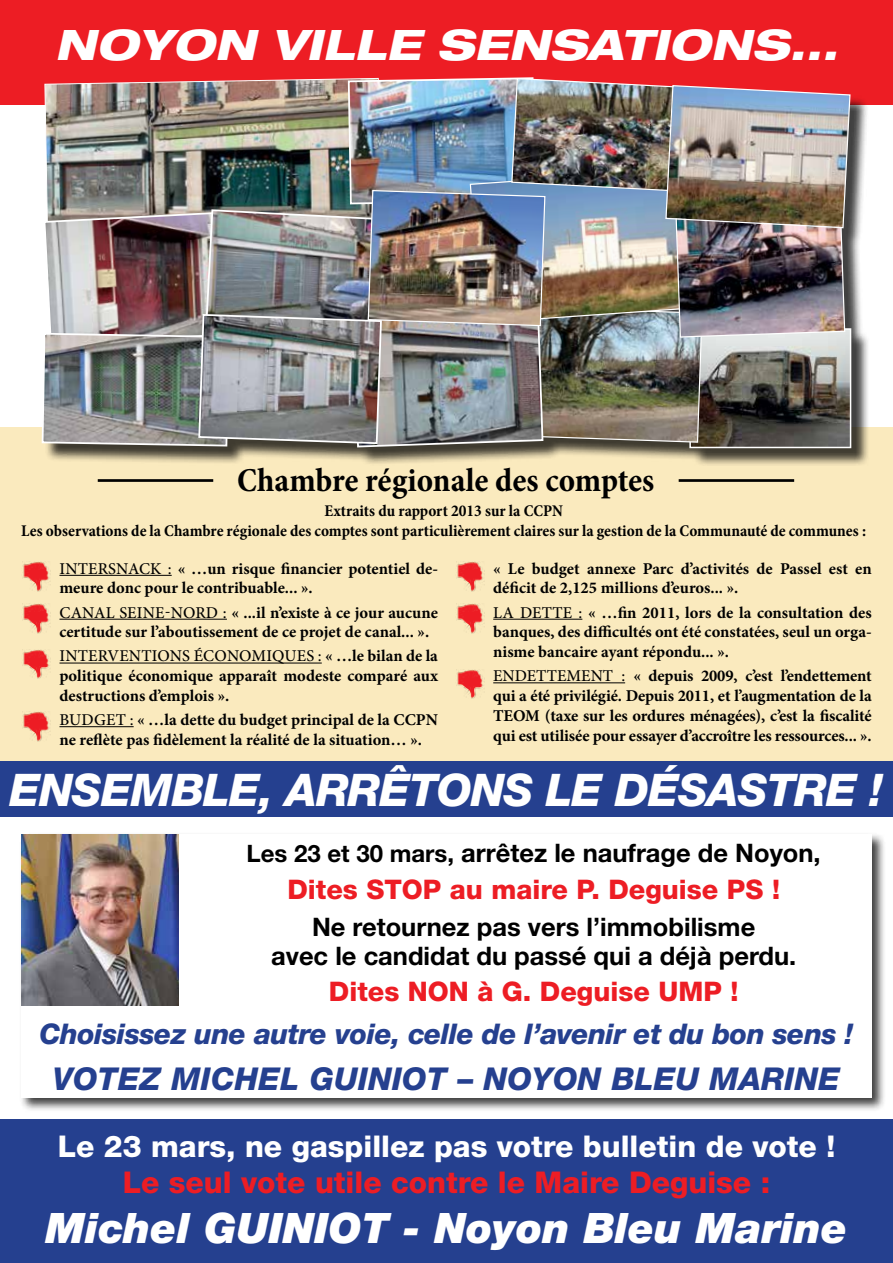
<style>
.page{position:relative;width:893px;height:1263px;background:#fff}
.page>*{position:absolute;margin:0;border:0;box-sizing:border-box;transform-origin:0 0}
.t1{font:italic 800 45px "Helvetica Neue LT";letter-spacing:-.02em;color:#fff}
.t2{font:italic 900 42px "Helvetica Neue LT";color:#fff}
.t3{font:italic 800 expanded 42px "Helvetica Neue LT";color:#fff}
.t4{font:700 condensed 33.75px "Minion Pro";color:#000}
.t5{font:italic 800 31.5px "Helvetica Neue LT";letter-spacing:.01em;color:#25408f}
.t6{font:800 30px "Helvetica Neue LT";color:#fff}
.t7{font:800 30px "Helvetica Neue LT";color:#ed1d24}
.t8{font:italic 800 28.5px "Helvetica Neue LT";letter-spacing:-.02em;color:#25408f}
.t9{font:800 27px "Helvetica Neue LT";color:#ed1d24}
.t10{font:700 25.5px/28.8px "Helvetica Neue LT";color:#000;text-align:center}
.t11{font:700 16.5px/19.8px "Minion Pro";color:#000}
.t12{font:700 condensed 16.5px/19.8px "Minion Pro";color:#000;text-align:center}
.s1{font-weight:500}
.s2{font-size:24px}
</style>
<div class="page">
<div style="left:0;top:427px;width:893px;height:334px;background:#faeabe"></div>
<div style="left:0;top:0;width:893px;height:104px;background:#ed1d24"></div>
<div style="left:19px;top:832px;width:867px;height:280px;background:#000;opacity:.75"></div>
<div style="left:21px;top:834px;width:851px;height:264px;background:#fff"></div>
<div style="left:0;top:761px;width:893px;height:55px;background:#25408f"></div>
<img style="left:21px;top:834px;width:158px;height:171px">
<div style="left:0;top:1119px;width:893px;height:144px;background:#25408f"></div>
<div style="left:44px;top:80px;width:826px;height:387px;background:#000;opacity:.75"></div>
<img style="left:41px;top:77px;width:810px;height:371px">
<hr style="left:679px;top:479px;width:115px;height:3px;background:#000">
<hr style="left:98px;top:479px;width:115px;height:3px;background:#000">
<hr style="left:59px;top:575px;width:113px;height:1px;background:#000">
<hr style="left:59px;top:619px;width:168px;height:1px;background:#000">
<hr style="left:59px;top:663px;width:263px;height:1px;background:#000">
<hr style="left:59px;top:726px;width:75px;height:1px;background:#000">
<hr style="left:493px;top:619px;width:89px;height:1px;background:#000">
<hr style="left:493px;top:682px;width:132px;height:1px;background:#000">
<img style="left:23px;top:562px;width:28px;height:29px">
<img style="left:22px;top:603px;width:29px;height:30px">
<img style="left:22px;top:649px;width:29px;height:30px">
<img style="left:22px;top:711px;width:29px;height:30px">
<img style="left:457px;top:562px;width:28px;height:29px">
<img style="left:456px;top:603px;width:29px;height:30px">
<img style="left:456px;top:669px;width:29px;height:30px">
<h2 class="t3" style="left:55px;top:18px;width:784px">NOYON VILLE SENSATIONS...</h2>
<h3 class="t4" style="left:237px;top:457px;width:419px">Chambre régionale des comptes</h3>
<p class="t12" style="left:21px;top:501px;width:846px">Extraits du rapport 2013 sur la CCPN<br>Les observations de la Chambre régionale des comptes sont particulièrement claires sur la gestion de la Communauté de communes :</p>
<p class="t11" style="left:59px;top:558px;width:380px"><span class="s1">INTERSNACK :</span> « …un risque financier potentiel de&shy;meure donc pour le contribuable... ».</p>
<p class="t11" style="left:59px;top:602px;width:380px"><span class="s1">CANAL SEINE-NORD :</span> « ...il n’existe à ce jour aucune certitude sur l’aboutissement de ce projet de canal... ».</p>
<p class="t11" style="left:59px;top:646px;width:380px;text-align:justify"><span class="s1">INTERVENTIONS ÉCONOMIQUES :</span> « …le bilan de la politique économique apparaît modeste comparé aux destructions d’emplois ».</p>
<p class="t11" style="left:59px;top:710px;width:380px"><span class="s1">BUDGET :</span> « …la dette du budget principal de la CCPN ne reflète pas fidèlement la réalité de la situation… ».</p>
<p class="t11" style="left:493px;top:558px;width:380px">« Le budget annexe Parc d’activités de Passel est en déficit de 2,125 millions d’euros... ».</p>
<p class="t11" style="left:493px;top:602px;width:380px;text-align:justify"><span class="s1">LA DETTE :</span> « …fin 2011, lors de la consultation des banques, des difficultés ont été constatées, seul un orga&shy;nisme bancaire ayant répondu... ».</p>
<p class="t11" style="left:493px;top:666px;width:380px;text-align:justify"><span class="s1">ENDETTEMENT :</span> « depuis 2009, c’est l’endettement qui a été privilégié. Depuis 2011, et l’augmentation de la TEOM (taxe sur les ordures ménagées), c’est la fiscalité qui est utilisée pour essayer d’accroître les ressources... ».</p>
<h1 class="t1" style="left:10px;top:763px;width:875px">ENSEMBLE, ARRÊTONS LE DÉSASTRE !</h1>
<h3 class="t10" style="left:247px;top:838px;width:576px"><span class="s2">Les 23 et 30 mars,</span> arrêtez le naufrage de Noyon,</h3>
<h3 class="t9" style="left:287px;top:873px;width:494px">Dites STOP au maire P. Deguise PS !</h3>
<h3 class="t10" style="left:271px;top:912px;width:527px">Ne retournez pas vers l’immobilisme<br>avec le candidat du passé qui a déjà perdu.</h3>
<h3 class="t9" style="left:329px;top:976px;width:411px">Dites NON à G. Deguise UMP !</h3>
<h3 class="t8" style="left:39px;top:1017px;width:816px">Choisissez une autre voie, celle de l’avenir et du bon sens !</h3>
<h3 class="t5" style="left:53px;top:1060px;width:789px">VOTEZ MICHEL GUINIOT – NOYON BLEU MARINE</h3>
<h3 class="t6" style="left:58px;top:1128px;width:779px">Le 23 mars, ne gaspillez pas votre bulletin de vote !</h3>
<h3 class="t7" style="left:123px;top:1164px;width:649px">Le seul vote utile contre le Maire Deguise :</h3>
<h2 class="t2" style="left:45px;top:1202px;width:804px">Michel GUINIOT - Noyon Bleu Marine</h2>
</div>
